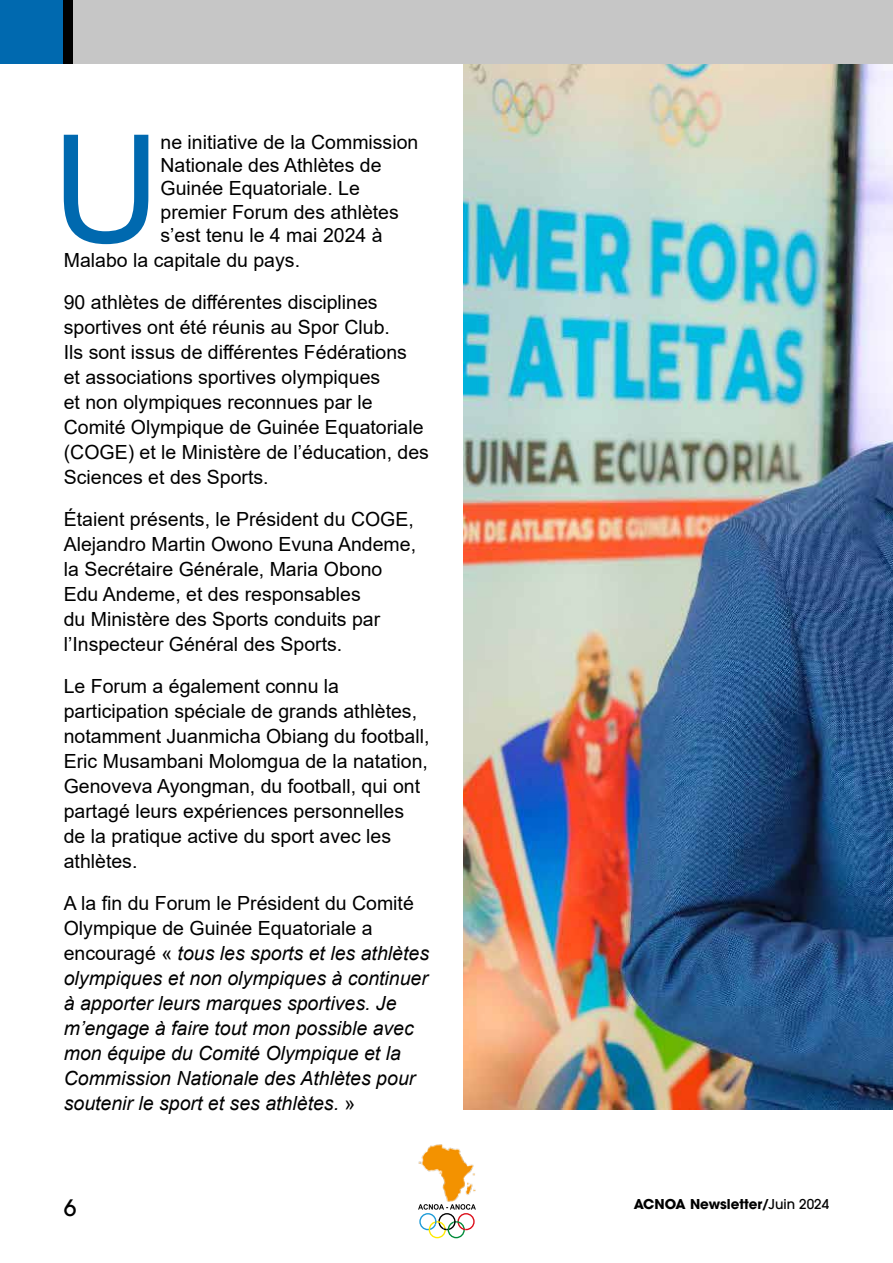
<style>
.page{position:relative;width:893px;height:1263px;background:#fff}
.page>*{position:absolute;margin:0;border:0;box-sizing:border-box;transform-origin:0 0}
.t1{font:150.3px "Arial";color:#0069af}
.t2{font:500 22.5px "ITC Avant Garde Std";color:#000}
.t3{font:19.5px/25px "Arial";color:#000}
.t4{font:italic 19.5px/25px "Arial";color:#000}
.t5{font:700 13.5px "ITC Avant Garde Std";color:#000}
.s1{font-style:normal}
.s2{font-weight:600}
.s3{font-weight:500}
</style>
<div class="page">
<img style="left:418px;top:1144px;width:58px;height:57px">
<svg style="left:418px;top:1204px;width:58px;height:35px"></svg>
<img style="left:463px;top:64px;width:430px;height:1046px">
<div style="left:0;top:0;width:64px;height:64px;background:#0069af"></div>
<div style="left:64px;top:0;width:10px;height:64px;background:#000"></div>
<div style="left:74px;top:0;width:819px;height:64px;background:#c6c6c6"></div>
<h1 class="t1" style="left:52px;top:86px;width:110px">U</h1>
<p class="t3" style="left:160px;top:129px;width:259px">ne initiative de la Commission</p>
<p class="t3" style="left:160px;top:153px;width:223px">Nationale des Athlètes de</p>
<p class="t3" style="left:160px;top:176px;width:201px">Guinée Equatoriale. Le</p>
<p class="t3" style="left:160px;top:199px;width:240px">premier Forum des athlètes</p>
<p class="t3" style="left:160px;top:223px;width:224px">s’est tenu le 4 mai 2024 à</p>
<p class="t3" style="left:64px;top:248px;width:238px">Malabo la capitale du pays.</p>
<p class="t3" style="left:64px;top:290px;width:367px">90 athlètes de différentes disciplines sportives ont été réunis au Spor Club.<br>Ils sont issus de différentes Fédérations<br>et associations sportives olympiques<br>et non olympiques reconnues par le Comité Olympique de Guinée Equatoriale (COGE) et le Ministère de l’éducation, des Sciences et des Sports.</p>
<p class="t3" style="left:64px;top:507px;width:354px">Étaient présents, le Président du COGE, Alejandro Martin Owono Evuna Andeme, la Secrétaire Générale, Maria Obono Edu Andeme, et des responsables<br>du Ministère des Sports conduits par l’Inspecteur Général des Sports.</p>
<p class="t3" style="left:64px;top:673px;width:367px">Le Forum a également connu la participation spéciale de grands athlètes, notamment Juanmicha Obiang du football, Eric Musambani Molomgua de la natation, Genoveva Ayongman, du football, qui ont partagé leurs expériences personnelles de la pratique active du sport avec les athlètes.</p>
<p class="t4" style="left:64px;top:891px;width:367px"><span class="s1">A la fin du Forum le Président du Comité Olympique de Guinée Equatoriale a encouragé «</span> tous les sports et les athlètes olympiques et non olympiques à continuer à apporter leurs marques sportives. Je m’engage à faire tout mon possible avec mon équipe du Comité Olympique et la Commission Nationale des Athlètes pour soutenir le sport et ses athlètes. <span class="s1">»</span></p>
<p class="t2" style="left:64px;top:1193px;width:14px">6</p>
<p class="t5" style="left:634px;top:1195px;width:197px">ACNOA Newsletter<span class="s2">/</span><span class="s3">Juin 2024</span></p>
</div>
